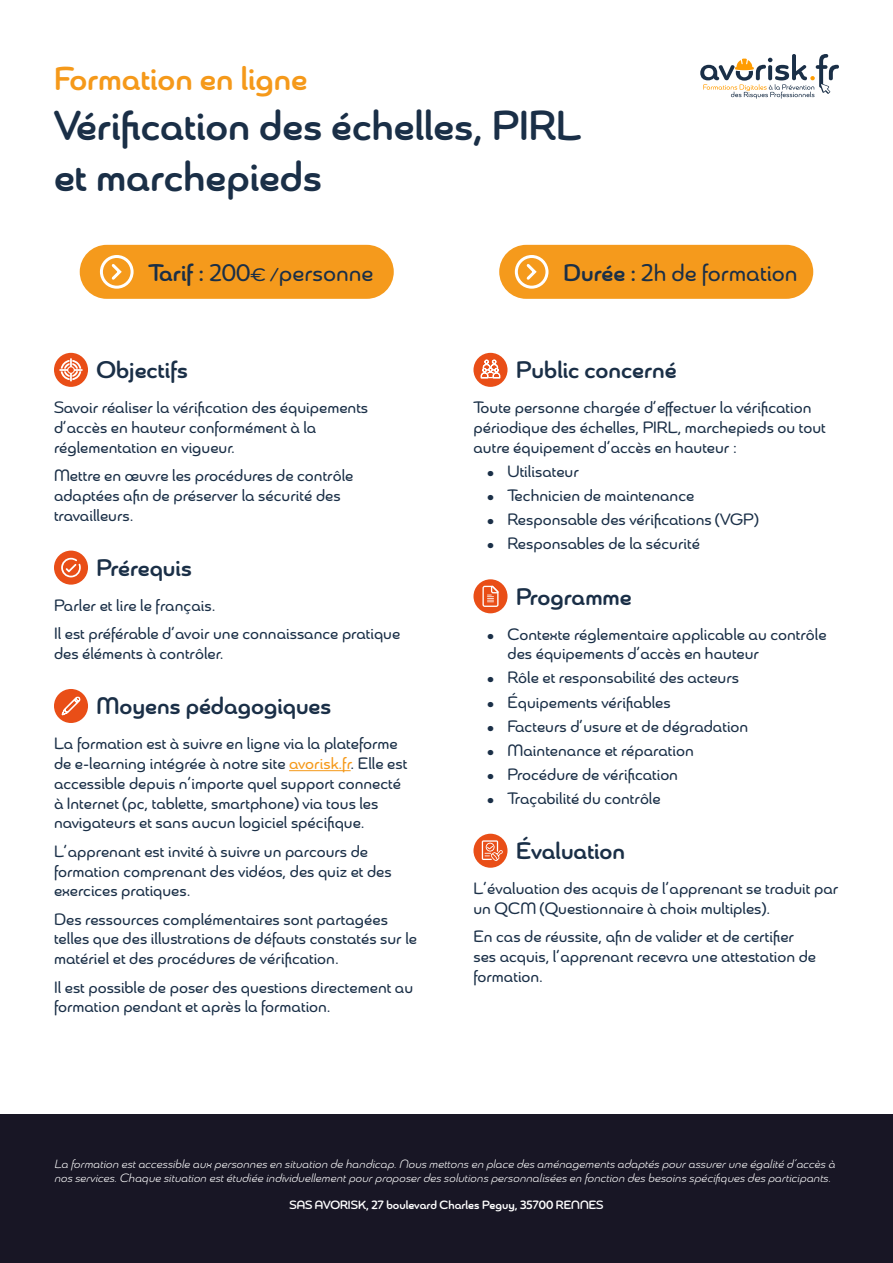
<style>
.page{position:relative;width:893px;height:1263px;background:#fff}
.page>*{position:absolute;margin:0;border:0;box-sizing:border-box;transform-origin:0 0}
.t1{font:500 42px/50.4px "Chennai";color:#1a2f47}
.t2{font:500 33px "Chennai";color:#f5991a}
.t3{font:500 24px "Chennai";color:#1a2f47}
.t4{font:24px "Chennai";color:#1a2f47}
.t5{font:16.5px/19.8px "Chennai";color:#1a2f47}
.t6{font:italic 300 12px/14.4px "Chennai";color:#fff}
.t7{font:500 12px "Chennai";color:#fff}
.s1{font-weight:500}
.s2{font-size:18px}
.s3{color:#f5991a}
</style>
<div class="page">
<hr style="left:289px;top:770px;width:62px;height:1px;background:#f5991a">
<div style="left:80px;top:245px;width:314px;height:54px;background:#f59a1c;border-radius:27px"></div>
<div style="left:499px;top:245px;width:314px;height:54px;background:#f59a1c;border-radius:27px"></div>
<div style="left:54px;top:353px;width:34px;height:34px;background:#e94e17;border-radius:50%"></div>
<svg style="left:59px;top:358px;width:24px;height:23px"></svg>
<div style="left:473px;top:353px;width:34px;height:34px;background:#e94e17;border-radius:50%"></div>
<svg style="left:480px;top:360px;width:21px;height:19px"></svg>
<div style="left:473px;top:579px;width:34px;height:34px;background:#e94e17;border-radius:50%"></div>
<svg style="left:482px;top:586px;width:17px;height:21px"></svg>
<div style="left:54px;top:551px;width:34px;height:34px;background:#e94e17;border-radius:50%"></div>
<svg style="left:61px;top:558px;width:20px;height:19px"></svg>
<div style="left:515px;top:255px;width:33px;height:34px;border:3px solid #fff;border-radius:50%"></div>
<svg style="left:526px;top:264px;width:11px;height:16px"></svg>
<div style="left:100px;top:255px;width:34px;height:34px;border:3px solid #fff;border-radius:50%"></div>
<svg style="left:111px;top:264px;width:11px;height:16px"></svg>
<div style="left:54px;top:689px;width:34px;height:34px;background:#e94e17;border-radius:50%"></div>
<svg style="left:61px;top:696px;width:20px;height:20px"></svg>
<div style="left:0;top:1115px;width:893px;height:148px;background:#181625"></div>
<div style="left:473px;top:834px;width:34px;height:34px;background:#e94e17;border-radius:50%"></div>
<svg style="left:482px;top:840px;width:21px;height:21px"></svg>
<svg style="left:700px;top:54px;width:139px;height:45px"></svg>
<h2 class="t2" style="left:54px;top:57px;width:255px">Formation en ligne</h2>
<h1 class="t1" style="left:54px;top:102px;width:529px">Vérification des échelles, PIRL et marchepieds</h1>
<h3 class="t4" style="left:149px;top:258px;width:226px"><span class="s1">Tarif :</span> 200<span class="s2">€ /</span>personne</h3>
<h3 class="t4" style="left:563px;top:258px;width:236px"><span class="s1">Durée :</span> 2h de formation</h3>
<h3 class="t3" style="left:97px;top:354px;width:93px">Objectifs</h3>
<p class="t5" style="left:54px;top:398px;width:316px">Savoir réaliser la vérification des équipements d’accès en hauteur conformément à la réglementation en vigueur.</p>
<p class="t5" style="left:54px;top:466px;width:301px">Mettre en œuvre les procédures de contrôle adaptées afin de préserver la sécurité des travailleurs.</p>
<h3 class="t3" style="left:97px;top:552px;width:97px">Prérequis</h3>
<p class="t5" style="left:54px;top:591px;width:348px;line-height:28.3px">Parler et lire le français.<br>Il est préférable d’avoir une connaissance pratique</p>
<p class="t5" style="left:54px;top:644px;width:171px">des éléments à contrôler.</p>
<h3 class="t3" style="left:97px;top:691px;width:236px">Moyens pédagogiques</h3>
<p class="t5" style="left:54px;top:734px;width:355px">La formation est à suivre en ligne via la plateforme de e-learning intégrée à notre site <span class="s3">avorisk.fr</span>. Elle est accessible depuis n’importe quel support connecté à Internet (pc, tablette, smartphone) via tous les navigateurs et sans aucun logiciel spécifique.</p>
<p class="t5" style="left:54px;top:841px;width:339px">L’apprenant est invité à suivre un parcours de formation comprenant des vidéos, des quiz et des exercices pratiques.</p>
<p class="t5" style="left:54px;top:909px;width:364px">Des ressources complémentaires sont partagées telles que des illustrations de défauts constatés sur le matériel et des procédures de vérification.</p>
<p class="t5" style="left:54px;top:977px;width:361px">Il est possible de poser des questions directement au formation pendant et après la formation.</p>
<h3 class="t3" style="left:516px;top:354px;width:162px">Public concerné</h3>
<p class="t5" style="left:473px;top:398px;width:354px">Toute personne chargée d’effectuer la vérification périodique des échelles, PIRL, marchepieds ou tout autre équipement d’accès en hauteur :</p>
<p class="t5" style="left:486px;top:461px;width:94px">• Utilisateur</p>
<p class="t5" style="left:486px;top:486px;width:210px">• Technicien de maintenance</p>
<p class="t5" style="left:486px;top:510px;width:274px">• Responsable des vérifications (VGP)</p>
<p class="t5" style="left:486px;top:534px;width:215px">• Responsables de la sécurité</p>
<h3 class="t3" style="left:516px;top:581px;width:117px">Programme</h3>
<p class="t5" style="left:507px;top:624px;width:321px;text-indent:-21px">• Contexte réglementaire applicable au contrôle des équipements d’accès en hauteur</p>
<p class="t5" style="left:486px;top:668px;width:254px">• Rôle et responsabilité des acteurs</p>
<p class="t5" style="left:486px;top:692px;width:186px">• Équipements vérifiables</p>
<p class="t5" style="left:486px;top:716px;width:264px">• Facteurs d’usure et de dégradation</p>
<p class="t5" style="left:486px;top:740px;width:209px">• Maintenance et réparation</p>
<p class="t5" style="left:486px;top:764px;width:193px">• Procédure de vérification</p>
<p class="t5" style="left:486px;top:788px;width:176px">• Traçabilité du contrôle</p>
<h3 class="t3" style="left:516px;top:835px;width:111px">Évaluation</h3>
<p class="t5" style="left:473px;top:879px;width:366px">L’évaluation des acquis de l’apprenant se traduit par un QCM (Questionnaire à choix multiples).</p>
<p class="t5" style="left:473px;top:927px;width:344px">En cas de réussite, afin de valider et de certifier ses acquis, l’apprenant recevra une attestation de formation.</p>
<p class="t6" style="left:54px;top:1157px;width:782px">La formation est accessible aux personnes en situation de handicap. Nous mettons en place des aménagements adaptés pour assurer une égalité d’accès à nos services. Chaque situation est étudiée individuellement pour proposer des solutions personnalisées en fonction des besoins spécifiques des participants.</p>
<p class="t7" style="left:289px;top:1197px;width:316px">SAS AVORISK, 27 boulevard Charles Peguy, 35700 RENNES</p>
</div>
